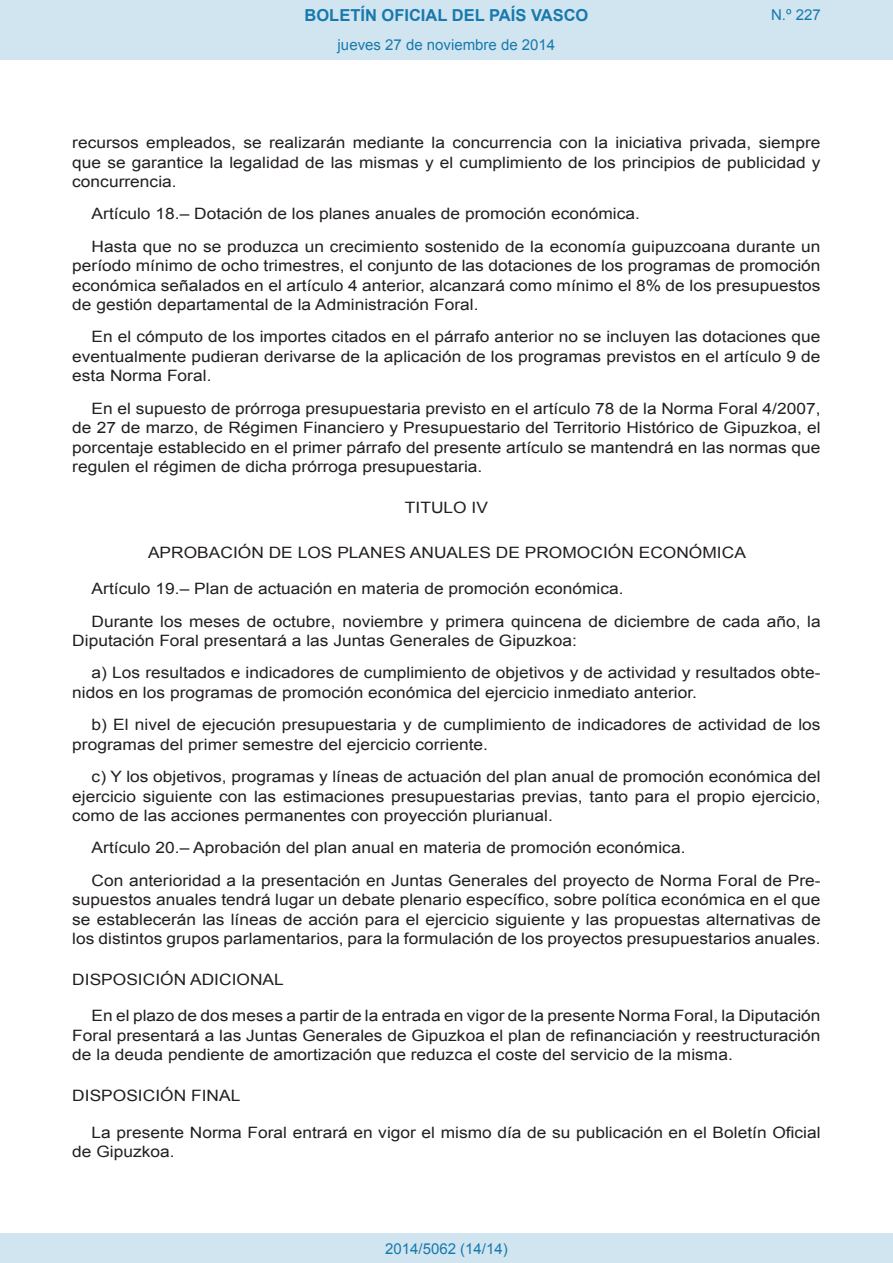
<style>
.page{position:relative;width:893px;height:1263px;background:#fff}
.page>*{position:absolute;margin:0;border:0;box-sizing:border-box;transform-origin:0 0}
.t1{font:700 16.5px "Arial";color:#1879ad}
.BOPVDetalle{font:15.6px/19.5px "Arial";color:#231f20;text-align:justify;scale:1.11 1}
.BOPVClave{font:15.6px "Arial";color:#231f20;scale:1.11 1}
.BOPVDisposicion{font:15.6px "Arial";color:#231f20;scale:1.11 1}
.Paginacion_Centro{font:15px "Arial";color:#1879ad}
</style>
<div class="page">
<div style="left:0;top:0;width:893px;height:60px;background:#d0e5f0"></div>
<div style="left:0;top:1233px;width:893px;height:30px;background:#d0e5f0"></div>
<p class="t1" style="left:305px;top:4px;width:285px">BOLETÍN OFICIAL DEL PAÍS VASCO</p>
<p class="Paginacion_Centro" style="left:338px;top:35px;width:219px">jueves 27 de noviembre de 2014</p>
<p class="Paginacion_Centro" style="left:771px;top:5px;width:51px">N.º 227</p>
<p class="BOPVDetalle" style="left:72px;top:133px;width:676px">recursos empleados, se realizarán mediante la concurrencia con la iniciativa privada, siempre que se garantice la legalidad de las mismas y el cumplimiento de los principios de publicidad y concurrencia.</p>
<p class="BOPVDetalle" style="left:92px;top:204px;width:495px">Artículo 18.– Dotación de los planes anuales de promoción económica.</p>
<p class="BOPVDetalle" style="left:72px;top:237px;width:676px;text-indent:19px">Hasta que no se produzca un crecimiento sostenido de la economía guipuzcoana durante un período mínimo de ocho trimestres, el conjunto de las dotaciones de los programas de promoción económica señalados en el artículo 4 anterior, alcanzará como mínimo el 8% de los presupuestos de gestión departamental de la Administración Foral.</p>
<p class="BOPVDetalle" style="left:72px;top:327px;width:676px;text-indent:19px">En el cómputo de los importes citados en el párrafo anterior no se incluyen las dotaciones que eventualmente pudieran derivarse de la aplicación de los programas previstos en el artículo 9 de esta Norma Foral.</p>
<p class="BOPVDetalle" style="left:72px;top:399px;width:676px;text-indent:19px">En el supuesto de prórroga presupuestaria previsto en el artículo 78 de la Norma Foral 4/2007, de 27 de marzo, de Régimen Financiero y Presupuestario del Territorio Histórico de Gipuzkoa, el porcentaje establecido en el primer párrafo del presente artículo se mantendrá en las normas que regulen el régimen de dicha prórroga presupuestaria.</p>
<p class="BOPVClave" style="left:405px;top:497px;width:76px">TITULO IV</p>
<p class="BOPVClave" style="left:148px;top:542px;width:540px">APROBACIÓN DE LOS PLANES ANUALES DE PROMOCIÓN ECONÓMICA</p>
<p class="BOPVDetalle" style="left:92px;top:579px;width:481px">Artículo 19.– Plan de actuación en materia de promoción económica.</p>
<p class="BOPVDetalle" style="left:72px;top:612px;width:676px;text-indent:19px">Durante los meses de octubre, noviembre y primera quincena de diciembre de cada año, la<br>Diputación Foral presentará a las Juntas Generales de Gipuzkoa:</p>
<p class="BOPVDetalle" style="left:72px;top:663px;width:676px;text-indent:19px">a) Los resultados e indicadores de cumplimiento de objetivos y de actividad y resultados obte&shy;nidos en los programas de promoción económica del ejercicio inmediato anterior.</p>
<p class="BOPVDetalle" style="left:72px;top:715px;width:676px;text-indent:19px">b) El nivel de ejecución presupuestaria y de cumplimiento de indicadores de actividad de los programas del primer semestre del ejercicio corriente.</p>
<p class="BOPVDetalle" style="left:72px;top:767px;width:676px;text-indent:19px">c) Y los objetivos, programas y líneas de actuación del plan anual de promoción económica del ejercicio siguiente con las estimaciones presupuestarias previas, tanto para el propio ejercicio, como de las acciones permanentes con proyección plurianual.</p>
<p class="BOPVDetalle" style="left:92px;top:838px;width:536px">Artículo 20.– Aprobación del plan anual en materia de promoción económica.</p>
<p class="BOPVDetalle" style="left:72px;top:870px;width:676px;text-indent:19px">Con anterioridad a la presentación en Juntas Generales del proyecto de Norma Foral de Pre&shy;supuestos anuales tendrá lugar un debate plenario específico, sobre política económica en el que se establecerán las líneas de acción para el ejercicio siguiente y las propuestas alternativas de los distintos grupos parlamentarios, para la formulación de los proyectos presupuestarios anuales.</p>
<p class="BOPVDisposicion" style="left:72px;top:969px;width:192px">DISPOSICIÓN ADICIONAL</p>
<p class="BOPVDetalle" style="left:72px;top:1006px;width:676px;text-indent:19px">En el plazo de dos meses a partir de la entrada en vigor de la presente Norma Foral, la Diputación Foral presentará a las Juntas Generales de Gipuzkoa el plan de refinanciación y reestructuración de la deuda pendiente de amortización que reduzca el coste del servicio de la misma.</p>
<p class="BOPVDisposicion" style="left:72px;top:1085px;width:153px">DISPOSICIÓN FINAL</p>
<p class="BOPVDetalle" style="left:72px;top:1122px;width:676px;text-indent:19px">La presente Norma Foral entrará en vigor el mismo día de su publicación en el Boletín Oficial de Gipuzkoa.</p>
<p class="Paginacion_Centro" style="left:385px;top:1238px;width:124px">2014/5062 (14/14)</p>
</div>
